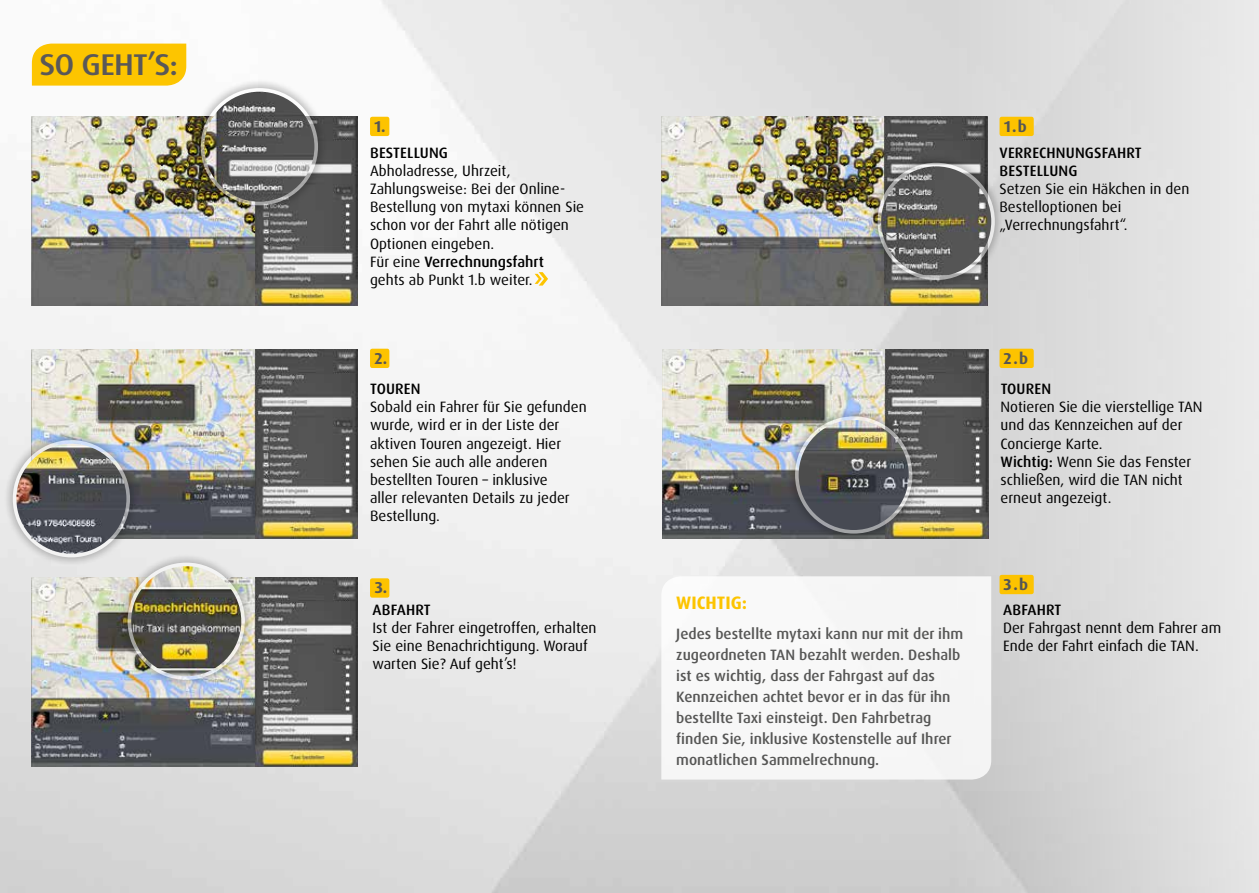
<style>
.page{position:relative;width:1259px;height:893px;background:#fff}
.page>*{position:absolute;margin:0;border:0;box-sizing:border-box;transform-origin:0 0}
.t1{font:500 30px "Dax Pro";letter-spacing:-.025em;color:#5a5858;scale:1.08 1}
.t2{font:700 18px "Dax Pro";color:#fdc400}
.t3{font:700 15.75px "Dax";color:#565655}
.t4{font:15px/18px "Dax Pro";color:#000}
.t5{font:500 15px/21px "Dax Pro";color:#565655}
.t6{font:500 15px/18px "Dax Pro";letter-spacing:.01em;color:#000}
.s1{font-weight:500}
</style>
<div class="page">
<img style="left:0;top:0;width:1259px;height:893px">
<img style="left:32px;top:350px;width:326px;height:189px">
<img style="left:662px;top:350px;width:326px;height:189px">
<img style="left:32px;top:578px;width:326px;height:189px">
<img style="left:32px;top:117px;width:326px;height:189px">
<img style="left:661px;top:117px;width:326px;height:189px">
<div style="left:32px;top:44px;width:154px;height:42px;background:#fdc500"></div>
<div style="left:370px;top:578px;width:19px;height:20px;background:#fdc300;border-radius:2px"></div>
<div style="left:370px;top:349px;width:19px;height:19px;background:#fdc300;border-radius:2px"></div>
<div style="left:370px;top:117px;width:19px;height:19px;background:#fdc300;border-radius:2px"></div>
<div style="left:999px;top:117px;width:34px;height:19px;background:#fdc300;border-radius:2px"></div>
<div style="left:999px;top:349px;width:34px;height:19px;background:#fdc300;border-radius:2px"></div>
<div style="left:999px;top:575px;width:34px;height:19px;background:#fdc300;border-radius:2px"></div>
<img style="left:192px;top:79px;width:135px;height:135px">
<div style="left:201px;top:88px;width:117px;height:117px;border:4px solid #fff;border-radius:50%"></div>
<img style="left:204px;top:92px;width:110px;height:110px;border-radius:55px">
<img style="left:868px;top:154px;width:135px;height:135px">
<div style="left:877px;top:163px;width:118px;height:117px;border:4px solid #fff;border-radius:50%"></div>
<img style="left:881px;top:166px;width:110px;height:110px;border-radius:55px">
<img style="left:4px;top:431px;width:135px;height:135px">
<div style="left:13px;top:440px;width:117px;height:117px;border:4px solid #fff;border-radius:50%"></div>
<img style="left:16px;top:444px;width:110px;height:110px;border-radius:55px">
<img style="left:786px;top:407px;width:135px;height:135px">
<div style="left:795px;top:416px;width:117px;height:118px;border:4px solid #fff;border-radius:50%"></div>
<img style="left:798px;top:420px;width:110px;height:110px;border-radius:55px">
<img style="left:119px;top:554px;width:135px;height:135px">
<div style="left:128px;top:563px;width:117px;height:117px;border:4px solid #fff;border-radius:50%"></div>
<img style="left:131px;top:566px;width:110px;height:110px;border-radius:55px">
<svg style="left:661px;top:576px;width:330px;height:203px"></svg>
<svg style="left:534px;top:272px;width:14px;height:14px"></svg>
<h1 class="t1" style="left:39px;top:45px;width:130px">SO GEHT’S:</h1>
<p class="t3" style="left:373px;top:118px;width:14px">1.</p>
<p class="t3" style="left:1003px;top:118px;width:25px">1 . b</p>
<p class="t6" style="left:370px;top:144px;width:79px">BESTELLUNG</p>
<p class="t4" style="left:370px;top:162px;width:216px">Abholadresse, Uhrzeit,<br>Zahlungsweise: Bei der Online-<br>Bestellung von mytaxi können Sie schon vor der Fahrt alle nötigen<br>Optionen eingeben.<br>Für eine <span class="s1">Verrechnungsfahrt<br></span>gehts ab Punkt 1.b weiter.</p>
<p class="t3" style="left:374px;top:350px;width:14px">2.</p>
<p class="t6" style="left:370px;top:380px;width:52px">TOUREN</p>
<p class="t4" style="left:370px;top:398px;width:218px">Sobald ein Fahrer für Sie gefunden wurde, wird er in der Liste der aktiven Touren angezeigt. Hier sehen Sie auch alle anderen bestellten Touren – inklusive<br>aller relevanten Details zu jeder<br>Bestellung.</p>
<p class="t3" style="left:374px;top:579px;width:14px">3.</p>
<p class="t6" style="left:372px;top:600px;width:60px">ABFAHRT</p>
<p class="t4" style="left:372px;top:618px;width:226px">Ist der Fahrer eingetroffen, erhalten<br>Sie eine Benachrichtigung. Worauf warten Sie? Auf geht’s!</p>
<p class="t6" style="left:999px;top:144px;width:144px">VERRECHNUNGSFAHRT<br>BESTELLUNG</p>
<p class="t4" style="left:999px;top:180px;width:191px">Setzen Sie ein Häkchen in den<br>Bestelloptionen bei „Verrechnungsfahrt“.</p>
<p class="t2" style="left:676px;top:591px;width:72px">WICHTIG:</p>
<p class="t5" style="left:676px;top:623px;width:288px">Jedes bestellte mytaxi kann nur mit der ihm zugeordneten TAN bezahlt werden. Deshalb ist es wichtig, dass der Fahrgast auf das Kennzeichen achtet bevor er in das für ihn bestellte Taxi einsteigt. Den Fahrbetrag finden Sie, inklusive Kostenstelle auf Ihrer monatlichen Sammelrechnung.</p>
<p class="t3" style="left:1003px;top:349px;width:26px">2 . b</p>
<p class="t6" style="left:1000px;top:380px;width:52px">TOUREN</p>
<p class="t4" style="left:1000px;top:398px;width:203px">Notieren Sie die vierstellige TAN und das Kennzeichen auf der<br>Concierge Karte.<br><span class="s1">Wichtig:</span> Wenn Sie das Fenster schließen, wird die TAN nicht erneut angezeigt.</p>
<p class="t3" style="left:1003px;top:576px;width:26px">3 . b</p>
<p class="t6" style="left:1003px;top:600px;width:60px">ABFAHRT</p>
<p class="t4" style="left:1003px;top:618px;width:220px">Der Fahrgast nennt dem Fahrer am<br>Ende der Fahrt einfach die TAN.</p>
</div>
